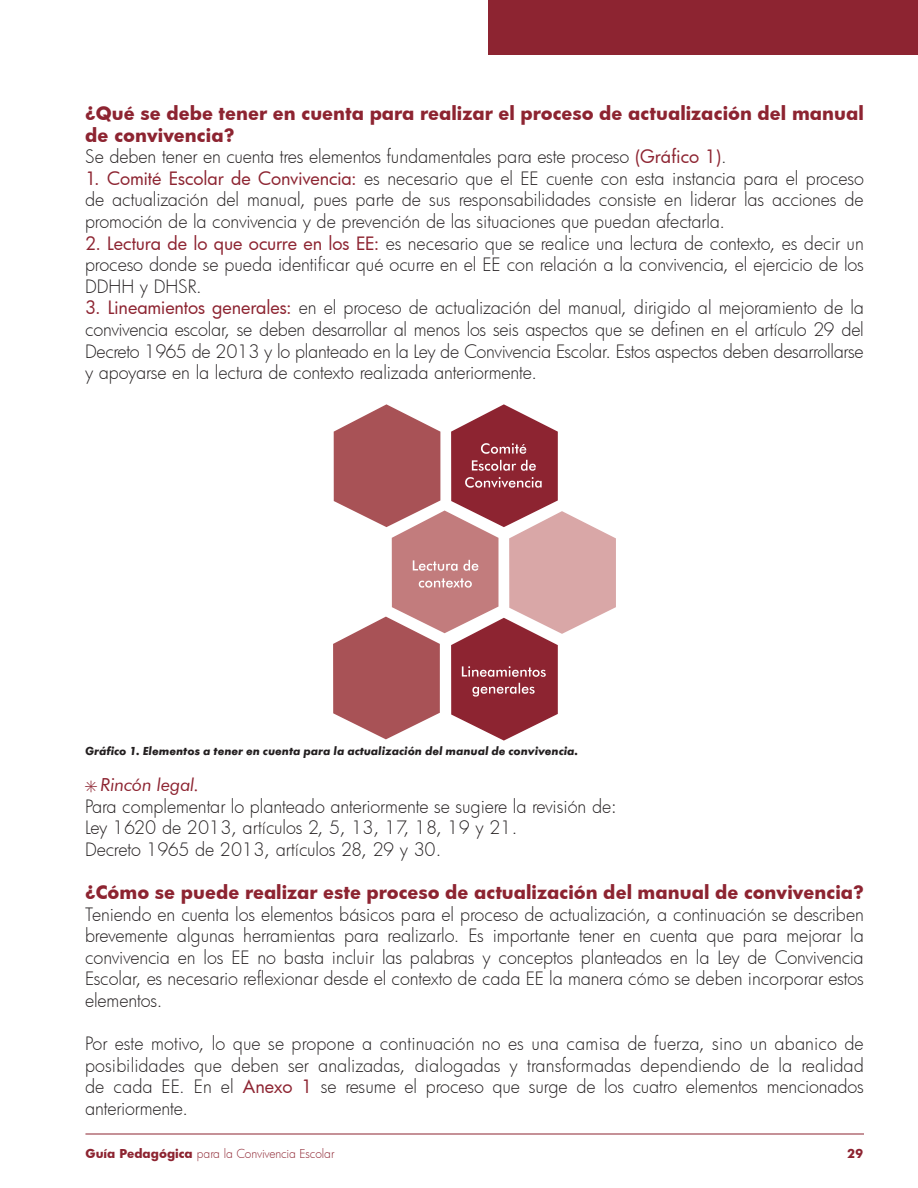
<style>
.page{position:relative;width:918px;height:1188px;background:#fff}
.page>*{position:absolute;margin:0;border:0;box-sizing:border-box;transform-origin:0 0}
.Text{font:300 18px/21.6px "Futura";letter-spacing:-.005em;color:#231f20;text-align:justify}
.Negras{font:700 18px/21.6px "Futura";color:#8d2431}
.Text-2{font:italic 18px "Futura BT";letter-spacing:-.01em;color:#8d2431}
.Pies_de_foto{font:12px "Futura T Bold Obli";color:#231f20}
.t1{font:300 12px "Futura";letter-spacing:-.015em;color:#8d2431}
.t2{font:700 12px "Futura";color:#8d2431}
.s1{font-weight:400;color:#8d2431}
.s2{font-weight:700}
</style>
<div class="page">
<hr style="left:85px;top:1134px;width:779px;height:1px;background:#8d2431">
<div style="left:489px;top:0;width:429px;height:55px;background:#8d2431"></div>
<svg style="left:333px;top:404px;width:283px;height:337px"></svg>
<p class="Negras" style="left:85px;top:102px;width:780px">¿Qué se debe tener en cuenta para realizar el proceso de actualización del manual de convivencia?</p>
<p class="Text" style="left:85px;top:145px;width:643px">Se deben tener en cuenta tres elementos fundamentales para este proceso <span class="s1">(Gráfico 1)</span>.</p>
<p class="Text" style="left:85px;top:167px;width:780px"><span class="s1">1. Comité Escolar de Convivencia:</span> es necesario que el EE cuente con esta instancia para el proceso de actualización del manual, pues parte de sus responsabilidades consiste en liderar las acciones de promoción de la convivencia y de prevención de las situaciones que puedan afectarla.</p>
<p class="Text" style="left:85px;top:232px;width:780px"><span class="s1">2. Lectura de lo que ocurre en los EE:</span> es necesario que se realice una lectura de contexto, es decir un proceso donde se pueda identificar qué ocurre en el EE con relación a la convivencia, el ejercicio de los DDHH y DHSR.</p>
<p class="Text" style="left:85px;top:297px;width:780px"><span class="s1">3. Lineamientos generales:</span> en el proceso de actualización del manual, dirigido al mejoramiento de la convivencia escolar, se deben desarrollar al menos los seis aspectos que se definen en el artículo 29 del Decreto 1965 de 2013 y lo planteado en la Ley de Convivencia Escolar. Estos aspectos deben desarrollarse y apoyarse en la lectura de contexto realizada anteriormente.</p>
<p class="Pies_de_foto" style="left:85px;top:744px;width:495px">Gráfico 1. Elementos a tener en cuenta para la actualización del manual de convivencia.</p>
<p class="Text-2" style="left:100px;top:774px;width:100px">Rincón legal.</p>
<p class="Text" style="left:85px;top:795px;width:533px">Para complementar lo planteado anteriormente se sugiere la revisión de:</p>
<p class="Text" style="left:85px;top:816px;width:434px">Ley 1620 de 2013, artículos 2, 5, 13, 17, 18, 19 y 21.</p>
<p class="Text" style="left:85px;top:838px;width:358px">Decreto 1965 de 2013, artículos 28, 29 y 30.</p>
<p class="Negras" style="left:85px;top:881px;width:780px">¿Cómo se puede realizar este proceso de actualización del manual de convivencia?</p>
<p class="Text" style="left:85px;top:903px;width:780px">Teniendo en cuenta los elementos básicos para el proceso de actualización, a continuación se describen brevemente algunas herramientas para realizarlo. Es importante tener en cuenta que para mejorar la convivencia en los EE no basta incluir las palabras y conceptos planteados en la Ley de Convivencia Escolar, es necesario reflexionar desde el contexto de cada EE la manera cómo se deben incorporar estos elementos.</p>
<p class="Text" style="left:85px;top:1032px;width:780px">Por este motivo, lo que se propone a continuación no es una camisa de fuerza, sino un abanico de posibilidades que deben ser analizadas, dialogadas y transformadas dependiendo de la realidad de cada EE. En el <span class="s1">Anexo 1</span> se resume el proceso que surge de los cuatro elementos mencionados anteriormente.</p>
<p class="t1" style="left:85px;top:1146px;width:250px"><span class="s2">Guía Pedagógica</span> para la Convivencia Escolar</p>
<p class="t2" style="left:847px;top:1145px;width:18px">29</p>
</div>
